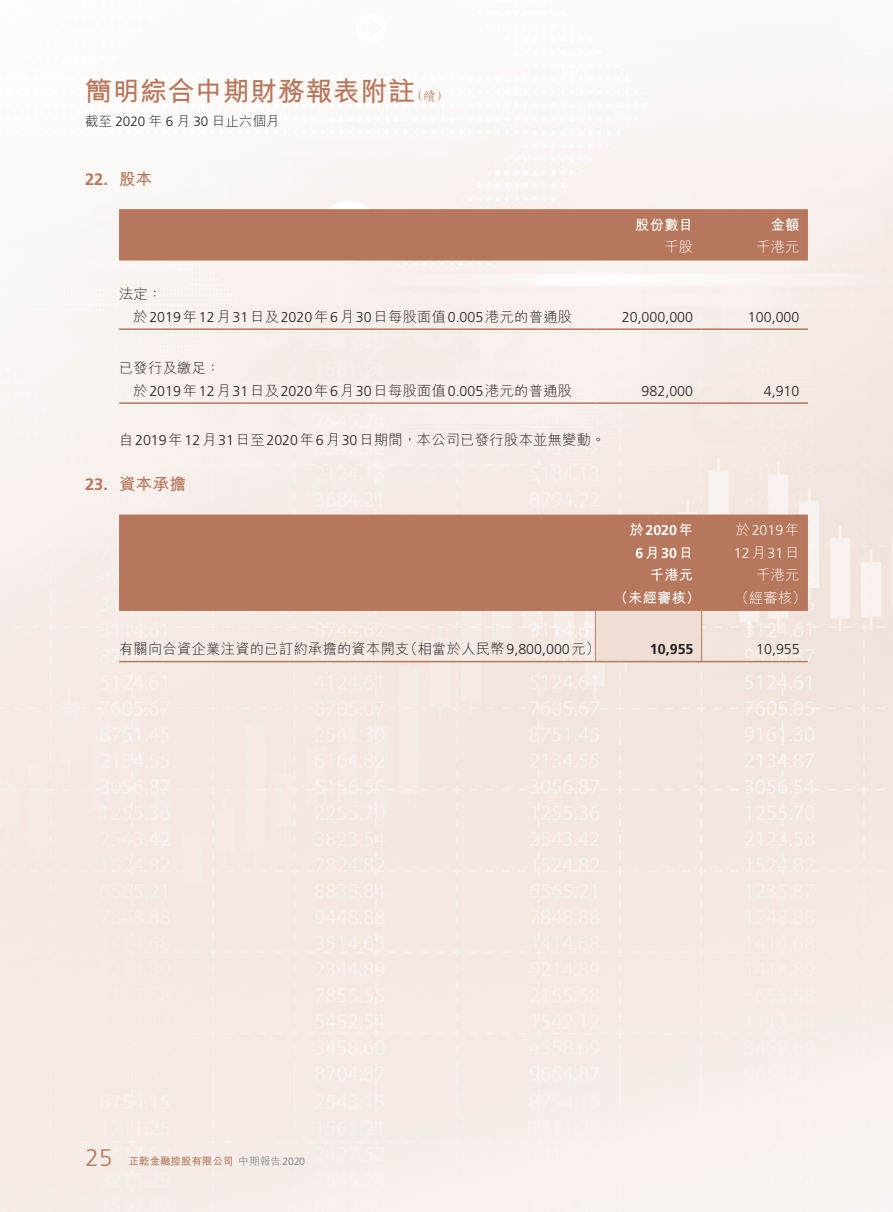
<style>
.page{position:relative;width:893px;height:1212px;background:#fff}
.page>*{position:absolute;margin:0;border:0;box-sizing:border-box;transform-origin:0 0}
.t1{font:700 27px "M Hei HK";letter-spacing:.02em;color:#b7775c}
.t2{font:300 24px "Frutiger LT Std";color:#b7775c}
._01_H1{font:700 16.5px "M Hei HK";letter-spacing:.02em;color:#b7775c}
._01_H1-2{font:700 16.5px "Frutiger LT Std";color:#b7775c}
._50_Table_txt{font:300 14.25px "Frutiger LT Std";color:#231f20}
._50_Table_txt-2{font:300 14.25px "M Hei HK";letter-spacing:.02em;color:#231f20}
._00_txt{font:300 14.25px "M Hei HK";letter-spacing:.02em;color:#231f20}
._50_Table_txt-3{font:700 14.25px "M Hei HK";letter-spacing:.02em;color:#fff}
._50_Table_txt-4{font:300 14.25px "M Hei HK";letter-spacing:.02em;color:#fff}
._50_Table_txt-5{font:300 14.25px "Frutiger LT Std";color:#fff}
._50_Table_txt-6{font:700 14.25px "Frutiger LT Std";color:#fff}
._50_Table_txt-7{font:700 14.25px "Frutiger LT Std";color:#231f20}
.t3{font:300 13.5px "M Hei HK";color:#231f20}
.t4{font:500 13.5px "M Kai HK";color:#b7775c}
.t5{font:700 10.5px "M Hei HK";letter-spacing:-.005em;color:#b7775c}
.t6{font:300 10.5px "M Hei HK";color:#6c6d70}
.s1{font-family:"Frutiger LT Std"}
.s2{font-family:"M Hei HK"}
</style>
<div class="page">
<img style="left:0;top:15px;width:893px;height:1197px">
<div style="left:119px;top:209px;width:689px;height:51px;background:#b7775c"></div>
<hr style="left:119px;top:328px;width:476px;height:2px;background:#b7775c">
<hr style="left:595px;top:328px;width:107px;height:2px;background:#b7775c">
<hr style="left:702px;top:328px;width:106px;height:2px;background:#b7775c">
<hr style="left:119px;top:402px;width:476px;height:2px;background:#b7775c">
<hr style="left:595px;top:402px;width:107px;height:2px;background:#b7775c">
<hr style="left:702px;top:402px;width:106px;height:2px;background:#b7775c">
<div style="left:119px;top:514px;width:689px;height:97px;background:#b7775c"></div>
<div style="left:595px;top:611px;width:107px;height:51px;background:#efded3"></div>
<hr style="left:119px;top:661px;width:476px;height:1px;background:#b7775c">
<hr style="left:596px;top:661px;width:105px;height:1px;background:#b7775c">
<hr style="left:702px;top:661px;width:106px;height:1px;background:#b7775c">
<h1 class="t1" style="left:85px;top:71px;width:331px">簡明綜合中期財務報表附註</h1>
<p class="t4" style="left:409px;top:86px;width:42px">（續(</p>
<p class="t3" style="left:85px;top:114px;width:196px">截至 <span class="s1">2020</span> 年 <span class="s1">6</span> 月 <span class="s1">30</span> 日止六個月</p>
<p class="_01_H1-2" style="left:85px;top:169px;width:24px">22.</p>
<p class="_01_H1" style="left:119px;top:167px;width:35px">股本</p>
<p class="_01_H1-2" style="left:85px;top:475px;width:24px">23.</p>
<p class="_50_Table_txt-2" style="left:119px;top:287px;width:45px">法定：</p>
<p class="_50_Table_txt" style="left:133px;top:309px;width:440px"><span class="s2">於</span>2019<span class="s2">年</span>12<span class="s2">月</span>31<span class="s2">日及</span>2020<span class="s2">年</span>6<span class="s2">月</span>30<span class="s2">日每股面值</span>0.005<span class="s2">港元的普通股</span></p>
<p class="_50_Table_txt-2" style="left:119px;top:361px;width:103px">已發行及繳足：</p>
<p class="_50_Table_txt" style="left:133px;top:383px;width:440px"><span class="s2">於</span>2019<span class="s2">年</span>12<span class="s2">月</span>31<span class="s2">日及</span>2020<span class="s2">年</span>6<span class="s2">月</span>30<span class="s2">日每股面值</span>0.005<span class="s2">港元的普通股</span></p>
<p class="_00_txt" style="left:119px;top:433px;width:488px">自<span class="s1">2019</span>年<span class="s1">12</span>月<span class="s1">31</span>日至<span class="s1">2020</span>年<span class="s1">6</span>月<span class="s1">30</span>日期間，本公司已發行股本並無變動。</p>
<p class="_01_H1" style="left:119px;top:472px;width:68px">資本承擔</p>
<p class="_50_Table_txt-2" style="left:403px;top:642px;width:198px">（相當於人民幣<span class="s1">9,800,000</span>元(</p>
<p class="_50_Table_txt-2" style="left:119px;top:642px;width:292px">有關向合資企業注資的已訂約承擔的資本開支</p>
<p class="_50_Table_txt-3" style="left:635px;top:214px;width:59px">股份數目</p>
<p class="_50_Table_txt-4" style="left:664px;top:240px;width:30px">千股</p>
<p class="_50_Table_txt" style="left:622px;top:309px;width:73px">20,000,000</p>
<p class="_50_Table_txt" style="left:642px;top:383px;width:53px">982,000</p>
<p class="_50_Table_txt-6" style="left:629px;top:522px;width:65px"><span class="s2">於</span>2020<span class="s2">年</span></p>
<p class="_50_Table_txt-6" style="left:635px;top:544px;width:59px">6<span class="s2">月</span>30<span class="s2">日</span></p>
<p class="_50_Table_txt-3" style="left:650px;top:565px;width:45px">千港元</p>
<p class="_50_Table_txt-3" style="left:614px;top:587px;width:88px">（未經審核）</p>
<p class="_50_Table_txt-7" style="left:650px;top:641px;width:45px">10,955</p>
<p class="_50_Table_txt-3" style="left:771px;top:214px;width:30px">金額</p>
<p class="_50_Table_txt-4" style="left:756px;top:240px;width:45px">千港元</p>
<p class="_50_Table_txt" style="left:748px;top:309px;width:53px">100,000</p>
<p class="_50_Table_txt" style="left:764px;top:383px;width:37px">4,910</p>
<p class="_50_Table_txt-5" style="left:736px;top:522px;width:65px"><span class="s2">於</span>2019<span class="s2">年</span></p>
<p class="_50_Table_txt-5" style="left:734px;top:545px;width:67px">12<span class="s2">月</span>31<span class="s2">日</span></p>
<p class="_50_Table_txt-4" style="left:756px;top:568px;width:45px">千港元</p>
<p class="_50_Table_txt-4" style="left:735px;top:590px;width:73px">（經審核(</p>
<p class="_50_Table_txt" style="left:756px;top:641px;width:45px">10,955</p>
<h2 class="t2" style="left:86px;top:1144px;width:28px">25</h2>
<p class="t5" style="left:129px;top:1154px;width:106px">正乾金融控股有限公司</p>
<p class="t6" style="left:238px;top:1156px;width:68px">中期報告<span class="s1">2020</span></p>
</div>
